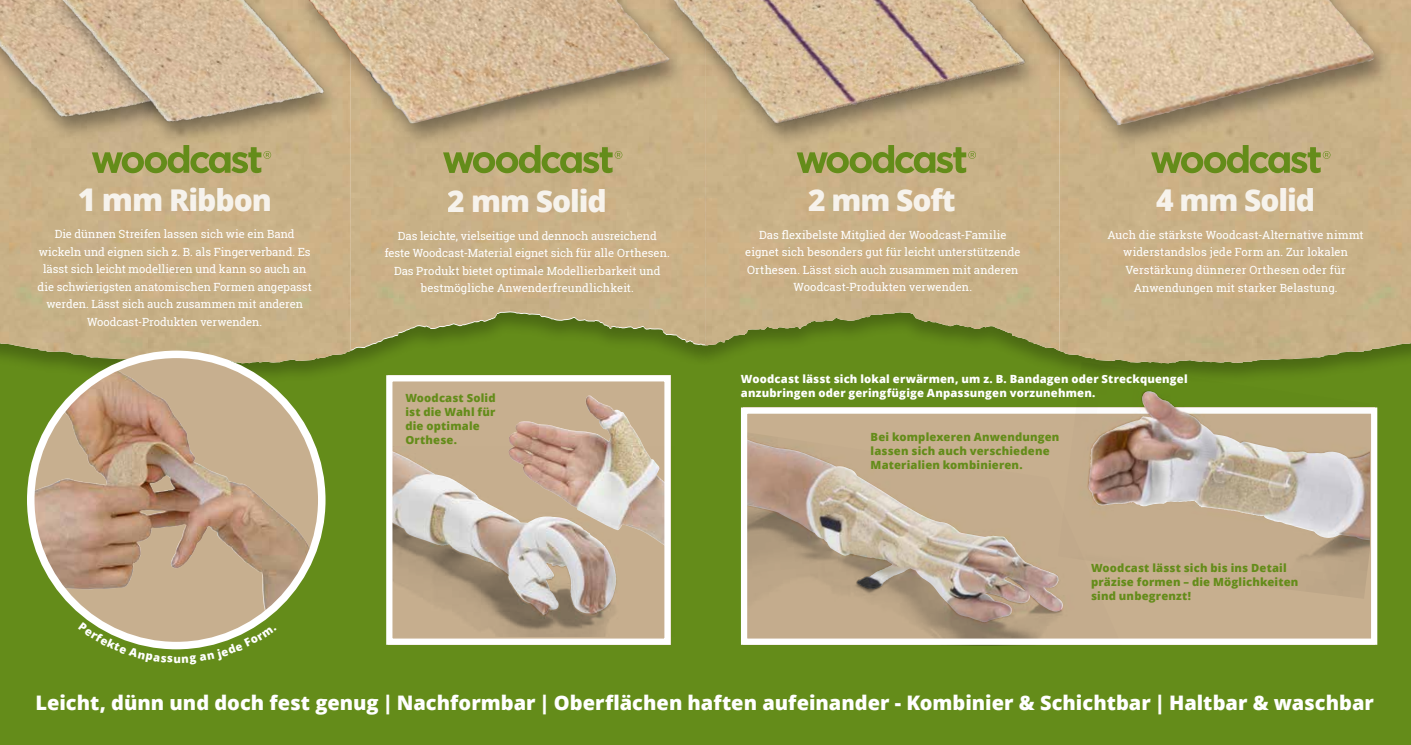
<style>
.page{position:relative;width:1411px;height:745px;background:#fff}
.page>*{position:absolute;margin:0;border:0;box-sizing:border-box;transform-origin:0 0}
.t1{font:800 30px "Open Sans";letter-spacing:-.035em;color:#fff}
.t2{font:800 20px "Open Sans";color:#fff}
.t3{font:11.25px/17.5px "Roboto Slab";color:#fff;text-align:center}
.t4{font:800 11.25px/13.8px "Open Sans";letter-spacing:.015em;color:#648c1a}
.t5{font:800 11.25px/14.4px "Open Sans";letter-spacing:.015em;color:#fff}
.s1{font-size:31.25px}
</style>
<div class="page">
<div style="left:0;top:385px;width:1410px;height:359px;background:#648c1a"></div>
<div style="left:743px;top:407px;width:631px;height:237px;background:#c7af8f"></div>
<div style="left:691px;top:0;width:719px;height:385px;background:#648c1a"></div>
<svg style="left:715px;top:148px;width:344px;height:215px;fill:#c7af85"></svg>
<div style="left:1059px;top:0;width:351px;height:363px;background:#c9b187"></div>
<div style="left:0;top:0;width:715px;height:385px;background:#000;opacity:.25"></div>
<svg style="left:351px;top:148px;width:354px;height:215px;background:#9d9f58"></svg>
<div style="left:0;top:148px;width:351px;height:215px;background:#c9b187"></div>
<img style="left:351px;top:149px;width:319px;height:201px">
<img style="left:705px;top:148px;width:293px;height:197px">
<div style="left:1005px;top:0;width:389px;height:150px;background:#000;opacity:.4"></div>
<img style="left:1043px;top:0;width:330px;height:126px">
<div style="left:292px;top:0;width:397px;height:149px;background:#000;opacity:.4"></div>
<img style="left:348px;top:0;width:308px;height:124px">
<img style="left:0;top:0;width:348px;height:148px">
<div style="left:656px;top:0;width:387px;height:148px;background:#000;opacity:.4"></div>
<img style="left:665px;top:0;width:366px;height:130px">
<svg style="left:92px;top:145px;width:179px;height:28px;background:#9ba057"></svg>
<svg style="left:443px;top:145px;width:179px;height:28px;background:#9ba057"></svg>
<svg style="left:796px;top:145px;width:179px;height:28px"></svg>
<div style="left:388px;top:375px;width:283px;height:269px;background:#c7af8f"></div>
<svg style="left:1151px;top:145px;width:179px;height:28px"></svg>
<img style="left:393px;top:446px;width:281px;height:190px">
<img style="left:393px;top:516px;width:224px;height:99px">
<img style="left:507px;top:395px;width:156px;height:153px">
<img style="left:742px;top:434px;width:379px;height:211px">
<img style="left:748px;top:504px;width:144px;height:84px">
<div style="left:741px;top:407px;width:636px;height:237px;border:6px solid #fff"></div>
<div style="left:386px;top:375px;width:284px;height:269px;border:6px solid #fff"></div>
<img style="left:1057px;top:362px;width:312px;height:236px">
<img style="left:1086px;top:391px;width:66px;height:114px">
<svg style="left:33px;top:354px;width:291px;height:292px;background:#ccb397"></svg>
<img style="left:33px;top:411px;width:280px;height:205px">
<div style="left:27px;top:350px;width:298px;height:299px;border:8px solid #fff;border-radius:50%"></div>
<svg style="left:78px;top:622px;width:95px;height:41px;background:#93a558"></svg>
<svg style="left:182px;top:626px;width:95px;height:38px;background:#8ba24f"></svg>
<h1 class="t1" style="left:78px;top:177px;width:196px"><span class="s1">1 mm</span> Ribbon</h1>
<h1 class="t1" style="left:448px;top:178px;width:160px">2 mm Solid</h1>
<h1 class="t1" style="left:808px;top:177px;width:149px">2 mm Soft</h1>
<h1 class="t1" style="left:1156px;top:177px;width:160px">4 mm Solid</h1>
<p class="t3" style="left:38px;top:225px;width:276px">Die dünnen Streifen lassen sich wie ein Band wickeln und eignen sich z. B. als Fingerverband. Es lässt sich leicht modellieren und kann so auch an die schwierigsten anatomischen Formen angepasst werden. Lässt sich auch zusammen mit anderen Woodcast-Produkten verwenden.</p>
<p class="t3" style="left:385px;top:227px;width:287px">Das leichte, vielseitige und dennoch ausreichend feste Woodcast-Material eignet sich für alle Orthesen.<br>Das Produkt bietet optimale Modellierbarkeit und bestmögliche Anwenderfreundlichkeit.</p>
<p class="t3" style="left:745px;top:226px;width:277px">Das flexibelste Mitglied der Woodcast-Familie eignet sich besonders gut für leicht unterstützende Orthesen. Lässt sich auch zusammen mit anderen Woodcast-Produkten verwenden.</p>
<p class="t3" style="left:1107px;top:226px;width:258px">Auch die stärkste Woodcast-Alternative nimmt widerstandslos jede Form an. Zur lokalen Verstärkung dünnerer Orthesen oder für Anwendungen mit starker Belastung.</p>
<p class="t5" style="left:173px;top:650px;width:9px">u</p>
<p class="t4" style="left:405px;top:390px;width:92px">Woodcast Solid ist die Wahl für die optimale<br>Orthese.</p>
<p class="t5" style="left:741px;top:371px;width:448px">Woodcast lässt sich lokal erwärmen, um z. B. Bandagen oder Streckquengel anzubringen oder geringfügige Anpassungen vorzunehmen.</p>
<p class="t4" style="left:870px;top:429px;width:190px">Bei komplexeren Anwendungen lassen sich auch verschiedene<br>Materialien kombinieren.</p>
<p class="t4" style="left:1090px;top:560px;width:209px">Woodcast lässt sich bis ins Detail präzise formen – die Möglichkeiten sind unbegrenzt!</p>
<h2 class="t2" style="left:35px;top:686px;width:1339px">Leicht, dünn und doch fest genug | Nachformbar | Oberflächen haften aufeinander - Kombinier &amp; Schichtbar | Haltbar &amp; waschbar</h2>
</div>
